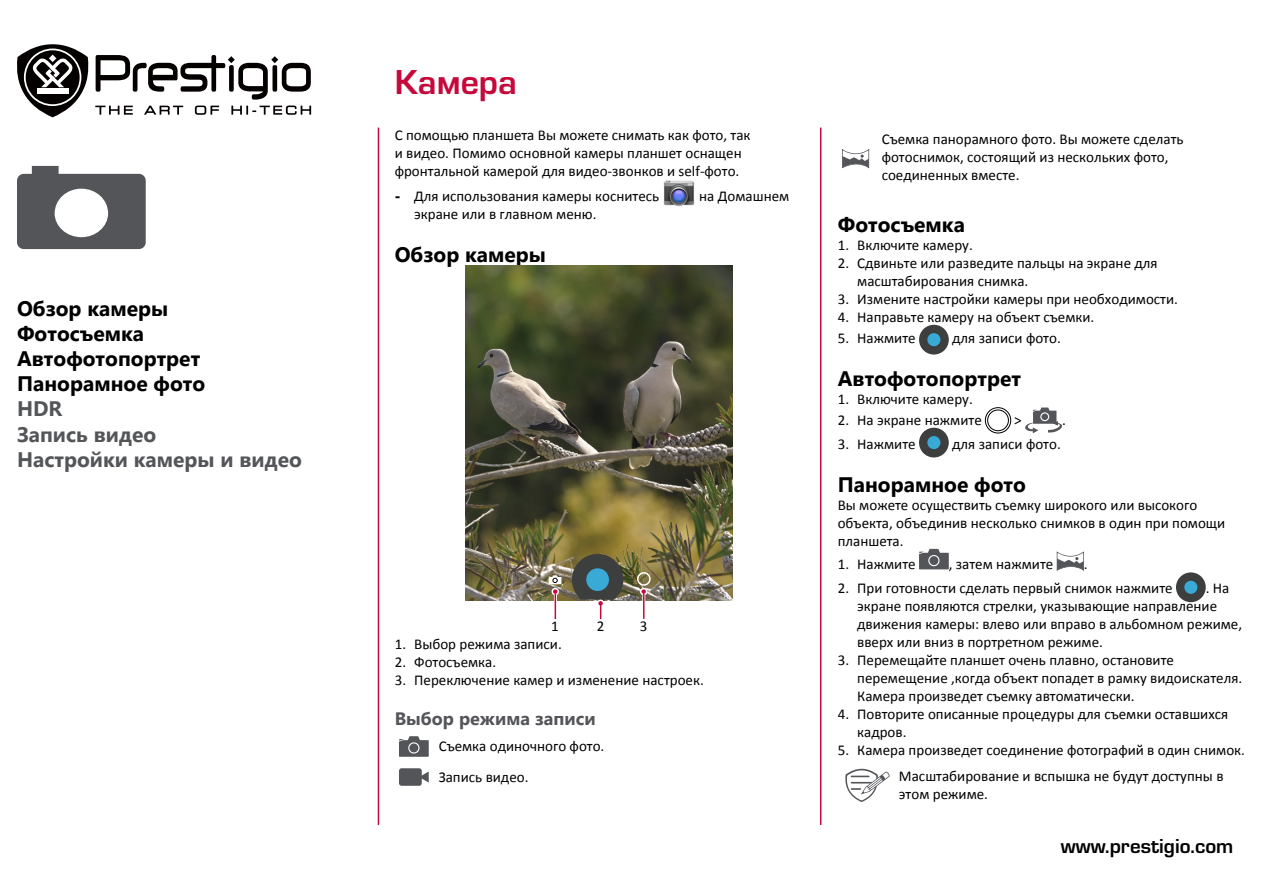
<style>
.page{position:relative;width:1263px;height:893px;background:#fff}
.page>*{position:absolute;margin:0;border:0;box-sizing:border-box;transform-origin:0 0}
.Chapter_title{font:700 36px "Eurostile";color:#c6093b}
.Heading_1{font:700 21px "Segoe UI";color:#000}
.t1{font:700 21px "Segoe UI";color:#545559}
.t2{font:700 21px "Eurostile";color:#000}
.Heading_2{font:700 18px "Segoe UI";color:#545559}
.Content{font:15px/18px "Calibri";color:#000}
.s1{font-family:"Arial";font-weight:700}
</style>
<div class="page">
<hr style="left:378px;top:128px;width:1px;height:697px;background:#c6093b">
<hr style="left:820px;top:128px;width:1px;height:697px;background:#c6093b">
<svg style="left:95px;top:106px;width:216px;height:9px"></svg>
<svg style="left:96px;top:55px;width:215px;height:45px"></svg>
<svg style="left:17px;top:44px;width:72px;height:73px"></svg>
<div style="left:37px;top:88px;width:32px;height:5px;background:#fff"></div>
<svg style="left:842px;top:149px;width:27px;height:19px"></svg>
<div style="left:919px;top:325px;width:30px;height:30px;background:#3d3f3f;border-radius:50%"></div>
<div style="left:927px;top:333px;width:13px;height:13px;background:#39a9d5;border-radius:50%"></div>
<svg style="left:985px;top:407px;width:26px;height:26px"></svg>
<svg style="left:1025px;top:408px;width:37px;height:25px"></svg>
<div style="left:919px;top:428px;width:30px;height:29px;background:#3d3f3f;border-radius:50%"></div>
<div style="left:927px;top:436px;width:13px;height:13px;background:#39a9d5;border-radius:50%"></div>
<svg style="left:919px;top:549px;width:30px;height:20px"></svg>
<svg style="left:1057px;top:551px;width:27px;height:20px"></svg>
<div style="left:1176px;top:572px;width:30px;height:30px;background:#3d3f3f;border-radius:50%"></div>
<div style="left:1184px;top:581px;width:13px;height:13px;background:#39a9d5;border-radius:50%"></div>
<svg style="left:845px;top:769px;width:45px;height:33px"></svg>
<img style="left:663px;top:180px;width:32px;height:27px">
<img style="left:465px;top:265px;width:267px;height:335px">
<svg style="left:549px;top:575px;width:14px;height:44px"></svg>
<div style="left:640px;top:588px;width:7px;height:7px;border:2px solid #fff;border-radius:50%"></div>
<svg style="left:641px;top:589px;width:6px;height:30px"></svg>
<svg style="left:572px;top:554px;width:51px;height:65px"></svg>
<div style="left:637px;top:572px;width:14px;height:14px;border:2px solid #fff;border-radius:50%"></div>
<svg style="left:399px;top:736px;width:30px;height:21px"></svg>
<svg style="left:399px;top:768px;width:30px;height:18px"></svg>
<svg style="left:17px;top:166px;width:129px;height:83px"></svg>
<p class="Heading_1" style="left:17px;top:293px;width:153px">Обзор камеры</p>
<p class="Heading_1" style="left:17px;top:318px;width:129px">Фотосъемка</p>
<p class="Heading_1" style="left:17px;top:343px;width:185px">Автофотопортрет</p>
<p class="Heading_1" style="left:17px;top:369px;width:190px">Панорамное фото</p>
<p class="t1" style="left:17px;top:394px;width:47px">HDR</p>
<p class="t1" style="left:17px;top:419px;width:141px">Запись видео</p>
<p class="t1" style="left:17px;top:444px;width:286px">Настройки камеры и видео</p>
<p class="Chapter_title" style="left:395px;top:62px;width:124px">Камера</p>
<p class="Content" style="left:395px;top:126px;width:357px">С помощью планшета Вы можете снимать как фото, так и видео. Помимо основной камеры планшет оснащен фронтальной камерой для видео-звонков и self-фото.</p>
<p class="Content" style="left:395px;top:187px;width:266px"><span class="s1">-</span> Для использования камеры коснитесь</p>
<p class="Content" style="left:699px;top:187px;width:92px">на Домашнем</p>
<p class="Content" style="left:414px;top:205px;width:184px">экране или в главном меню.</p>
<p class="Heading_1" style="left:395px;top:240px;width:153px">Обзор камеры</p>
<p class="Content" style="left:551px;top:617px;width:9px">1</p>
<p class="Content" style="left:597px;top:617px;width:9px">2</p>
<p class="Content" style="left:640px;top:617px;width:9px">3</p>
<p class="Content" style="left:395px;top:635px;width:169px">1. Выбор режима записи.</p>
<p class="Content" style="left:395px;top:653px;width:103px">2. Фотосъемка.</p>
<p class="Content" style="left:395px;top:671px;width:311px">3. Переключение камер и изменение настроек.</p>
<p class="Heading_2" style="left:395px;top:705px;width:202px">Выбор режима записи</p>
<p class="Content" style="left:439px;top:737px;width:167px">Съемка одиночного фото.</p>
<p class="Content" style="left:439px;top:768px;width:91px">Запись видео.</p>
<p class="Content" style="left:882px;top:130px;width:303px">Съемка панорамного фото. Вы можете сделать фотоснимок, состоящий из нескольких фото, соединенных вместе.</p>
<p class="Heading_1" style="left:838px;top:209px;width:129px">Фотосъемка</p>
<p class="Content" style="left:838px;top:236px;width:137px">1. Включите камеру.</p>
<p class="Content" style="left:857px;top:254px;width:302px;text-indent:-20px">2. Сдвиньте или разведите пальцы на экране для масштабирования снимка.</p>
<p class="Content" style="left:838px;top:290px;width:342px">3. Измените настройки камеры при необходимости.</p>
<p class="Content" style="left:838px;top:308px;width:258px">4. Направьте камеру на объект съемки.</p>
<p class="Content" style="left:838px;top:329px;width:79px">5. Нажмите</p>
<p class="Content" style="left:952px;top:329px;width:110px">для записи фото.</p>
<p class="Heading_1" style="left:838px;top:364px;width:185px">Автофотопортрет</p>
<p class="Content" style="left:838px;top:391px;width:137px">1. Включите камеру.</p>
<p class="Content" style="left:838px;top:411px;width:146px">2. На экране нажмите</p>
<p class="Content" style="left:1014px;top:411px;width:9px">&gt;</p>
<p class="Content" style="left:1062px;top:411px;width:5px">.</p>
<p class="Content" style="left:838px;top:435px;width:79px">3. Нажмите</p>
<p class="Content" style="left:952px;top:435px;width:110px">для записи фото.</p>
<p class="Heading_1" style="left:838px;top:469px;width:190px">Панорамное фото</p>
<p class="Content" style="left:838px;top:496px;width:389px">Вы можете осуществить съемку широкого или высокого объекта, объединив несколько снимков в один при помощи планшета.</p>
<p class="Content" style="left:838px;top:555px;width:79px">1. Нажмите</p>
<p class="Content" style="left:949px;top:555px;width:106px">, затем нажмите</p>
<p class="Content" style="left:1084px;top:555px;width:5px">.</p>
<p class="Content" style="left:838px;top:579px;width:336px">2. При готовности сделать первый снимок нажмите</p>
<p class="Content" style="left:857px;top:579px;width:386px;text-indent:348px">. На экране появляются стрелки, указывающие направление движения камеры: влево или вправо в альбомном режиме, вверх или вниз в портретном режиме.</p>
<p class="Content" style="left:857px;top:651px;width:386px;text-indent:-20px">3. Перемещайте планшет очень плавно, остановите перемещение ,когда объект попадет в рамку видоискателя.<br>Камера произведет съемку автоматически.</p>
<p class="Content" style="left:857px;top:705px;width:373px;text-indent:-20px">4. Повторите описанные процедуры для съемки оставшихся кадров.</p>
<p class="Content" style="left:838px;top:741px;width:409px">5. Камера произведет соединение фотографий в один снимок.</p>
<p class="Content" style="left:899px;top:767px;width:326px">Масштабирование и вспышка не будут доступны в этом режиме.</p>
<h2 class="t2" style="left:1061px;top:834px;width:174px">www.prestigio.com</h2>
</div>
